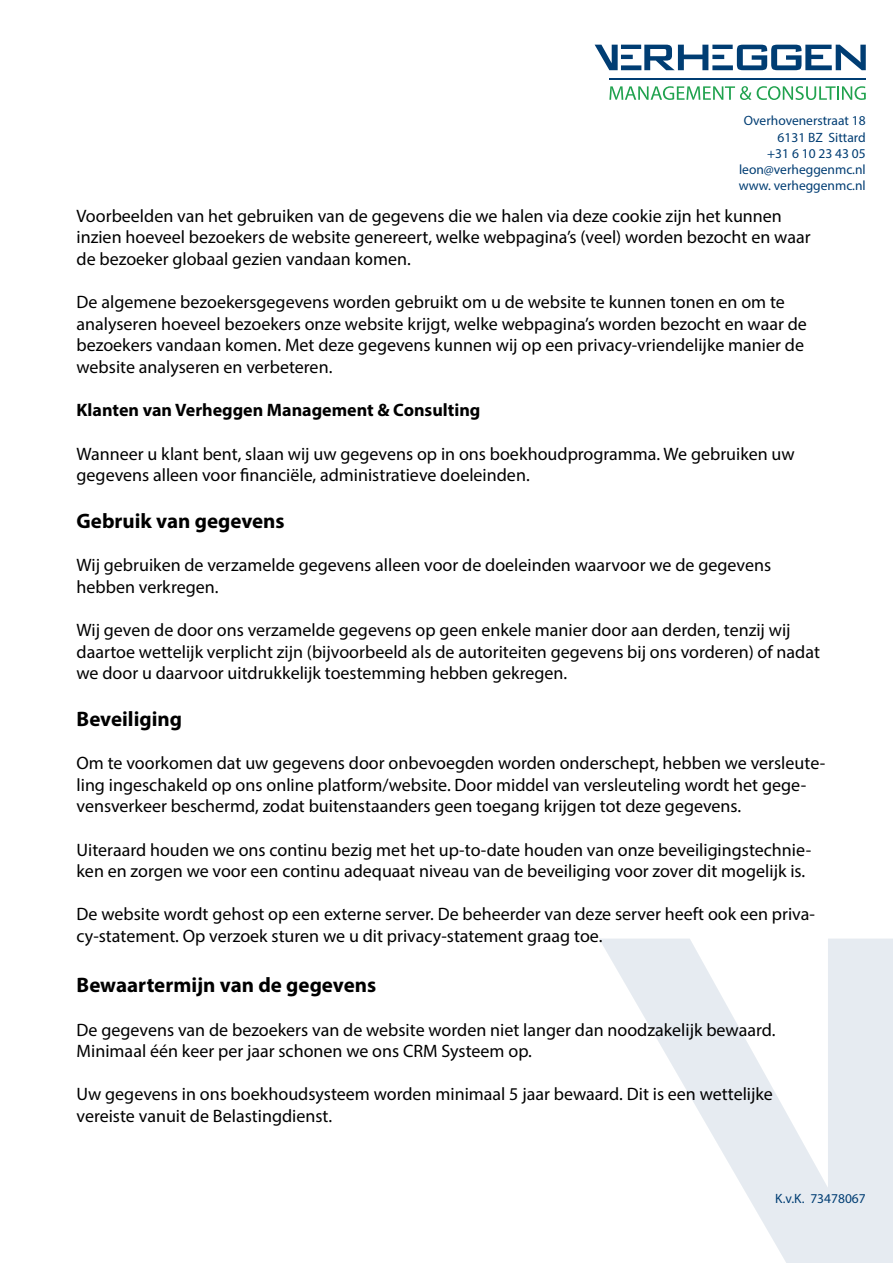
<style>
.page{position:relative;width:893px;height:1263px;background:#fff}
.page>*{position:absolute;margin:0;border:0;box-sizing:border-box;transform-origin:0 0}
.t1{font:700 21px "Myriad Pro";color:#000}
.t2{font:18px/21.6px "Myriad Pro";color:#000}
.t3{font:700 18px "Myriad Pro";color:#000}
.t4{font:13.5px/16.2px "Myriad Pro";color:#003d73;text-align:right}
</style>
<div class="page">
<svg style="left:599px;top:938px;width:294px;height:325px"></svg>
<svg style="left:595px;top:45px;width:271px;height:25px"></svg>
<svg style="left:609px;top:86px;width:142px;height:14px"></svg>
<svg style="left:757px;top:86px;width:109px;height:14px"></svg>
<hr style="left:609px;top:78px;width:257px;height:1px;background:#003d73">
<p class="t4" style="left:739px;top:113px;width:129px">Overhovenerstraat 18<br>6131 BZ Sittard<br>+31 6 10 23 43 05 leon@verheggenmc.nl www. verheggenmc.nl</p>
<p class="t2" style="left:77px;top:205px;width:735px">Voorbeelden van het gebruiken van de gegevens die we halen via deze cookie zijn het kunnen inzien hoeveel bezoekers de website genereert, welke webpagina’s (veel) worden bezocht en waar de bezoeker globaal gezien vandaan komen.</p>
<p class="t2" style="left:77px;top:291px;width:732px">De algemene bezoekersgegevens worden gebruikt om u de website te kunnen tonen en om te analyseren hoeveel bezoekers onze website krijgt, welke webpagina’s worden bezocht en waar de bezoekers vandaan komen. Met deze gegevens kunnen wij op een privacy-vriendelijke manier de website analyseren en verbeteren.</p>
<p class="t3" style="left:77px;top:398px;width:405px">Klanten van Verheggen Management &amp; Consulting</p>
<p class="t2" style="left:77px;top:442px;width:720px">Wanneer u klant bent, slaan wij uw gegevens op in ons boekhoudprogramma. We gebruiken uw gegevens alleen voor financiële, administratieve doeleinden.</p>
<p class="t1" style="left:77px;top:507px;width:210px">Gebruik van gegevens</p>
<p class="t2" style="left:77px;top:554px;width:696px">Wij gebruiken de verzamelde gegevens alleen voor de doeleinden waarvoor we de gegevens hebben verkregen.</p>
<p class="t2" style="left:77px;top:619px;width:745px">Wij geven de door ons verzamelde gegevens op geen enkele manier door aan derden, tenzij wij daartoe wettelijk verplicht zijn (bijvoorbeeld als de autoriteiten gegevens bij ons vorderen) of nadat we door u daarvoor uitdrukkelijk toestemming hebben gekregen.</p>
<p class="t1" style="left:77px;top:705px;width:107px">Beveiliging</p>
<p class="t2" style="left:77px;top:752px;width:750px">Om te voorkomen dat uw gegevens door onbevoegden worden onderschept, hebben we versleute&shy;ling ingeschakeld op ons online platform/website. Door middel van versleuteling wordt het gege&shy;vensverkeer beschermd, zodat buitenstaanders geen toegang krijgen tot deze gegevens.</p>
<p class="t2" style="left:77px;top:838px;width:736px">Uiteraard houden we ons continu bezig met het up-to-date houden van onze beveiligingstechnie&shy;ken en zorgen we voor een continu adequaat niveau van de beveiliging voor zover dit mogelijk is.</p>
<p class="t2" style="left:77px;top:903px;width:740px">De website wordt gehost op een externe server. De beheerder van deze server heeft ook een priva&shy;cy-statement. Op verzoek sturen we u dit privacy-statement graag toe.</p>
<p class="t1" style="left:77px;top:971px;width:301px">Bewaartermijn van de gegevens</p>
<p class="t2" style="left:77px;top:1018px;width:700px">De gegevens van de bezoekers van de website worden niet langer dan noodzakelijk bewaard.<br>Minimaal één keer per jaar schonen we ons CRM Systeem op.</p>
<p class="t2" style="left:77px;top:1083px;width:698px">Uw gegevens in ons boekhoudsysteem worden minimaal 5 jaar bewaard. Dit is een wettelijke vereiste vanuit de Belastingdienst.</p>
<p class="t4" style="left:775px;top:1190px;width:92px">K.v.K. 73478067</p>
</div>
